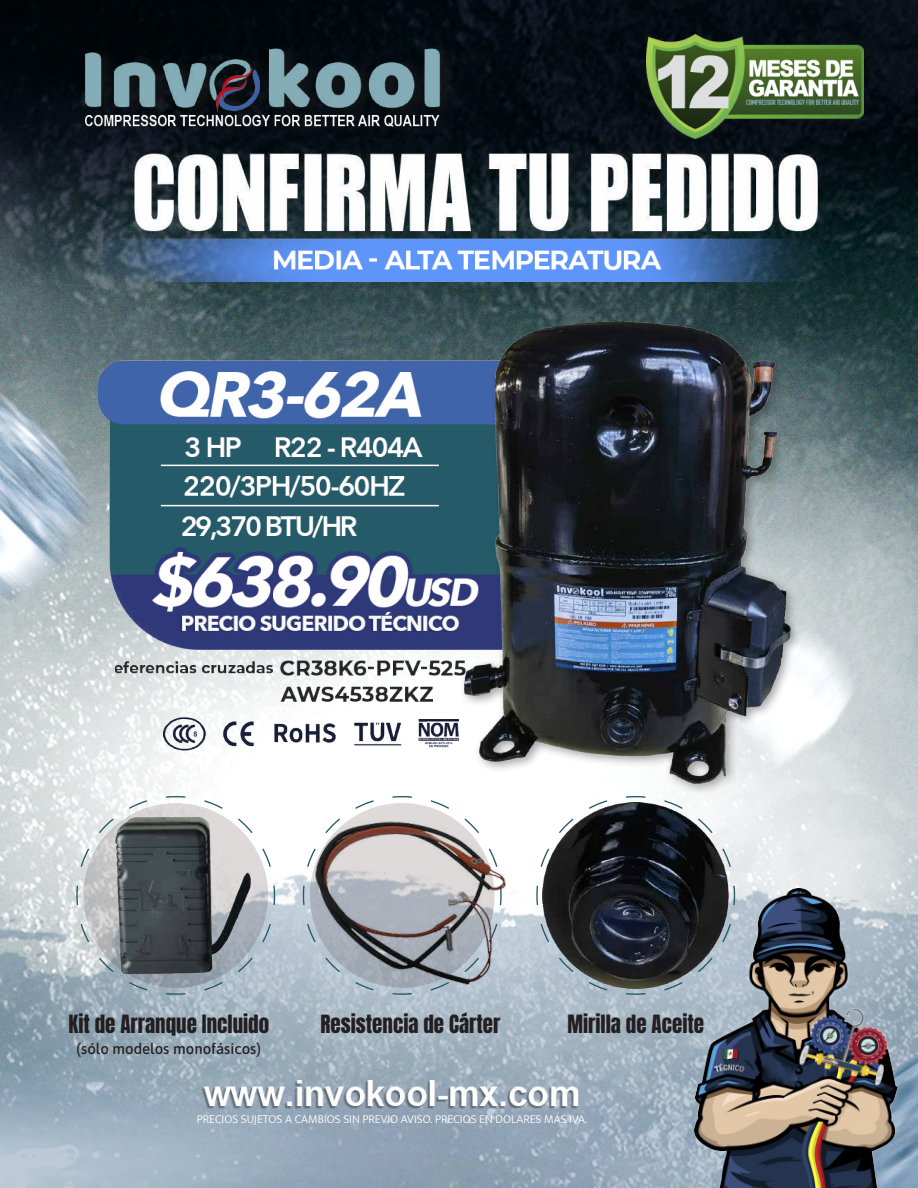
<style>
.page{position:relative;width:918px;height:1188px;background:#fff}
.page>*{position:absolute;margin:0;border:0;box-sizing:border-box;transform-origin:0 0}
.t1{font:21px "Anton";color:#231f20}
.t2{font:500 15px "Asap";color:#231f20}
.t3{font:300 12px "Mukta Mahee";color:#fff}
</style>
<div class="page">
<img style="left:0;top:0;width:918px;height:1188px">
<img style="left:101px;top:153px;width:716px;height:129px">
<img style="left:98px;top:315px;width:422px;height:341px">
<img style="left:115px;top:648px;width:344px;height:58px">
<img style="left:164px;top:717px;width:295px;height:33px">
<img style="left:695px;top:889px;width:202px;height:299px">
<img style="left:647px;top:34px;width:217px;height:104px">
<img style="left:83px;top:40px;width:376px;height:98px">
<img style="left:202px;top:1081px;width:376px;height:28px">
<svg style="left:76px;top:795px;width:200px;height:200px;background:#93999c"></svg>
<svg style="left:302px;top:795px;width:200px;height:200px"></svg>
<svg style="left:536px;top:795px;width:200px;height:200px"></svg>
<img style="left:316px;top:821px;width:189px;height:163px">
<img style="left:543px;top:803px;width:186px;height:185px">
<div style="left:459px;top:316px;width:344px;height:479px;background:#231f20;opacity:.42"></div>
<img style="left:465px;top:321px;width:326px;height:462px">
<h1 class="t1" style="left:68px;top:1013px;width:202px">Kit de Arranque Incluido</h1>
<p class="t2" style="left:77px;top:1038px;width:186px">(sólo modelos monofásicos)</p>
<h1 class="t1" style="left:321px;top:1013px;width:181px">Resistencia de Cárter</h1>
<h1 class="t1" style="left:567px;top:1013px;width:138px">Mirilla de Aceite</h1>
<p class="t3" style="left:197px;top:1112px;width:392px">PRECIOS SUJETOS A CAMBIOS SIN PREVIO AVISO. PRECIOS EN DOLARES MÁS IVA.</p>
</div>
